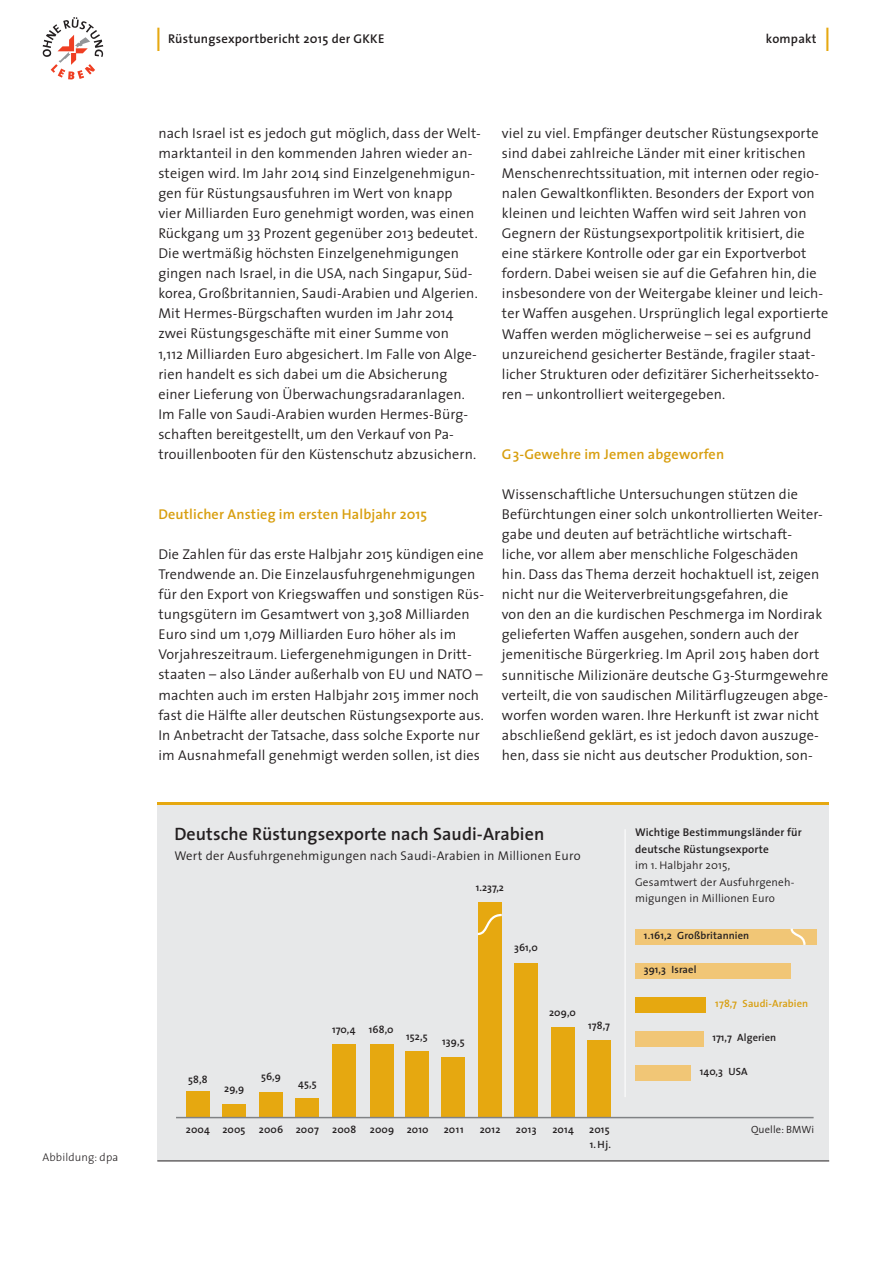
<style>
.page{position:relative;width:893px;height:1263px;background:#fff}
.page>*{position:absolute;margin:0;border:0;box-sizing:border-box;transform-origin:0 0}
.t1{font:300 31.95px "The Sans";color:#e6a810}
.t2{font:600 18px "The Sans";letter-spacing:.005em;color:#231f20}
.t3{font:300 14.25px/20.1px "The Sans";letter-spacing:.01em;color:#231f20}
.t4{font:600 14.25px "The Sans";letter-spacing:.01em;color:#d89e0e}
.t5{font:300 12.75px "The Sans";letter-spacing:.015em;color:#231f20}
.t6{font:600 12.75px "The Sans";letter-spacing:.02em;color:#231f20}
.t7{font:300 11.25px/16.5px "The Sans";letter-spacing:.015em;color:#231f20}
.t8{font:600 11.25px/16.5px "The Sans";letter-spacing:.015em;color:#231f20}
.t9{font:300 11.25px "The Sans";letter-spacing:.015em;color:#231f20}
.t10{font:600 10.5px "The Sans";letter-spacing:.01em;color:#231f20}
.t11{font:600 10.5px "The Sans";letter-spacing:.01em;color:#d89e0e}
.t12{font:300 10.5px "The Sans";letter-spacing:.015em;color:#231f20}
</style>
<div class="page">
<div style="left:157px;top:804px;width:672px;height:357px;background:#e7e8e9"></div>
<div style="left:186px;top:1091px;width:24px;height:26px;background:#e6a810"></div>
<div style="left:222px;top:1104px;width:24px;height:13px;background:#e6a810"></div>
<div style="left:259px;top:1092px;width:24px;height:25px;background:#e6a810"></div>
<div style="left:296px;top:1098px;width:23px;height:19px;background:#e6a810"></div>
<div style="left:332px;top:1044px;width:24px;height:73px;background:#e6a810"></div>
<div style="left:370px;top:1044px;width:24px;height:74px;background:#e6a810"></div>
<div style="left:405px;top:1051px;width:24px;height:66px;background:#e6a810"></div>
<div style="left:442px;top:1057px;width:23px;height:60px;background:#e6a810"></div>
<div style="left:478px;top:902px;width:24px;height:215px;background:#e6a810"></div>
<div style="left:514px;top:963px;width:24px;height:154px;background:#e6a810"></div>
<div style="left:551px;top:1027px;width:23px;height:90px;background:#e6a810"></div>
<div style="left:587px;top:1040px;width:24px;height:77px;background:#e6a810"></div>
<div style="left:635px;top:1065px;width:56px;height:16px;background:#f1c676"></div>
<div style="left:635px;top:1031px;width:68px;height:16px;background:#f1c676"></div>
<div style="left:635px;top:997px;width:71px;height:16px;background:#e6a810"></div>
<div style="left:635px;top:963px;width:155px;height:16px;background:#f1c676"></div>
<div style="left:635px;top:929px;width:181px;height:16px;background:#f1c676"></div>
<svg style="left:43px;top:17px;width:60px;height:62px"></svg>
<hr style="left:625px;top:829px;width:1px;height:268px;background:#fff">
<hr style="left:176px;top:1117px;width:638px;height:1px;background:#808285">
<hr style="left:157px;top:802px;width:672px;height:3px;background:#e6a810">
<svg style="left:478px;top:913px;width:24px;height:23px"></svg>
<svg style="left:790px;top:929px;width:16px;height:16px"></svg>
<hr style="left:157px;top:1160px;width:672px;height:1px;background:#231f20">
<p class="t9" style="left:43px;top:1153px;width:77px">Abbildung: dpa</p>
<h1 class="t1" style="left:155px;top:28px;width:10px">l</h1>
<p class="t6" style="left:168px;top:34px;width:218px">Rüstungsexportbericht 2015 der GKKE</p>
<p class="t6" style="left:766px;top:34px;width:52px">kompakt</p>
<h1 class="t1" style="left:823px;top:28px;width:10px">l</h1>
<p class="t3" style="left:158px;top:125px;width:324px">nach Israel ist es jedoch gut möglich, dass der Welt&shy;marktanteil in den kommenden Jahren wieder an&shy;steigen wird. Im Jahr 2014 sind Einzelgenehmigun&shy;gen für Rüstungsausfuhren im Wert von knapp<br>vier Milliarden Euro genehmigt worden, was einen Rückgang um 33 Prozent gegenüber 2013 bedeutet.<br>Die wertmäßig höchsten Einzelgenehmigungen gingen nach Israel, in die USA, nach Singapur, Süd&shy;korea, Großbritannien, Saudi-Arabien und Algerien.<br>Mit Hermes-Bürgschaften wurden im Jahr 2014 zwei Rüstungsgeschäfte mit einer Summe von<br>1,112 Milliarden Euro abgesichert. Im Falle von Alge&shy;rien handelt es sich dabei um die Absicherung einer Lieferung von Überwachungsradaranlagen.<br>Im Falle von Saudi-Arabien wurden Hermes-Bürg&shy;schaften bereitgestellt, um den Verkauf von Pa&shy;trouillenbooten für den Küstenschutz abzusichern.</p>
<p class="t4" style="left:158px;top:509px;width:270px">Deutlicher Anstieg im ersten Halbjahr 2015</p>
<p class="t3" style="left:158px;top:546px;width:327px">Die Zahlen für das erste Halbjahr 2015 kündigen eine Trendwende an. Die Einzelausfuhrgenehmigungen für den Export von Kriegswaffen und sonstigen Rüs&shy;tungsgütern im Gesamtwert von 3,308 Milliarden Euro sind um 1,079 Milliarden Euro höher als im Vorjahreszeitraum. Liefergenehmigungen in Dritt&shy;staaten – also Länder außerhalb von EU und NATO – machten auch im ersten Halbjahr 2015 immer noch fast die Hälfte aller deutschen Rüstungsexporte aus.<br>In Anbetracht der Tatsache, dass solche Exporte nur im Ausnahmefall genehmigt werden sollen, ist dies</p>
<p class="t3" style="left:502px;top:125px;width:328px">viel zu viel. Empfänger deutscher Rüstungsexporte sind dabei zahlreiche Länder mit einer kritischen Menschenrechtssituation, mit internen oder regio&shy;nalen Gewaltkonflikten. Besonders der Export von kleinen und leichten Waffen wird seit Jahren von Gegnern der Rüstungsexportpolitik kritisiert, die eine stärkere Kontrolle oder gar ein Exportverbot fordern. Dabei weisen sie auf die Gefahren hin, die insbesondere von der Weitergabe kleiner und leich&shy;ter Waffen ausgehen. Ursprünglich legal exportierte Waffen werden möglicherweise – sei es aufgrund unzureichend gesicherter Bestände, fragiler staat&shy;licher Strukturen oder defizitärer Sicherheitssekto&shy;ren – unkontrolliert weitergegeben.</p>
<p class="t4" style="left:502px;top:448px;width:224px">G3-Gewehre im Jemen abgeworfen</p>
<p class="t3" style="left:502px;top:486px;width:328px">Wissenschaftliche Untersuchungen stützen die Befürchtungen einer solch unkontrollierten Weiter&shy;gabe und deuten auf beträchtliche wirtschaft&shy;liche, vor allem aber menschliche Folgeschäden<br>hin. Dass das Thema derzeit hochaktuell ist, zeigen nicht nur die Weiterverbreitungsgefahren, die<br>von den an die kurdischen Peschmerga im Nordirak gelieferten Waffen ausgehen, sondern auch der jemenitische Bürgerkrieg. Im April 2015 haben dort sunnitische Milizionäre deutsche G3-Sturmgewehre verteilt, die von saudischen Militärflugzeugen abge&shy;worfen worden waren. Ihre Herkunft ist zwar nicht abschließend geklärt, es ist jedoch davon auszuge&shy;hen, dass sie nicht aus deutscher Produktion, son-</p>
<p class="t2" style="left:174px;top:826px;width:372px">Deutsche Rüstungsexporte nach Saudi-Arabien</p>
<p class="t5" style="left:174px;top:851px;width:408px">Wert der Ausfuhrgenehmigungen nach Saudi-Arabien in Millionen Euro</p>
<p class="t10" style="left:476px;top:883px;width:30px">1.237,2</p>
<p class="t10" style="left:514px;top:944px;width:25px">361,0</p>
<p class="t10" style="left:188px;top:1076px;width:21px">58,8</p>
<p class="t10" style="left:224px;top:1084px;width:22px">29,9</p>
<p class="t10" style="left:261px;top:1073px;width:21px">56,9</p>
<p class="t10" style="left:298px;top:1079px;width:20px">45,5</p>
<p class="t10" style="left:332px;top:1025px;width:25px">170,4</p>
<p class="t10" style="left:369px;top:1025px;width:26px">168,0</p>
<p class="t10" style="left:406px;top:1032px;width:23px">152,5</p>
<p class="t10" style="left:442px;top:1037px;width:24px">139,5</p>
<p class="t10" style="left:549px;top:1008px;width:28px">209,0</p>
<p class="t10" style="left:588px;top:1021px;width:23px">178,7</p>
<p class="t10" style="left:186px;top:1126px;width:61px">2004 2005</p>
<p class="t10" style="left:259px;top:1126px;width:61px">2006 2007</p>
<p class="t10" style="left:332px;top:1126px;width:25px">2008</p>
<p class="t10" style="left:370px;top:1126px;width:60px">2009 2010</p>
<p class="t10" style="left:444px;top:1126px;width:21px">2011</p>
<p class="t10" style="left:480px;top:1126px;width:23px">2012</p>
<p class="t10" style="left:516px;top:1126px;width:22px">2013</p>
<p class="t10" style="left:552px;top:1126px;width:23px">2014</p>
<p class="t10" style="left:589px;top:1126px;width:22px">2015</p>
<p class="t10" style="left:590px;top:1140px;width:23px">1. Hj.</p>
<p class="t8" style="left:635px;top:825px;width:168px">Wichtige Bestimmungsländer für deutsche Rüstungsexporte</p>
<p class="t7" style="left:635px;top:858px;width:161px">im 1. Halbjahr 2015,<br>Gesamtwert der Ausfuhrgeneh&shy;migungen in Millionen Euro</p>
<p class="t10" style="left:644px;top:931px;width:107px">1.161,2 Großbritannien</p>
<p class="t10" style="left:644px;top:965px;width:54px">391,3 Israel</p>
<p class="t11" style="left:715px;top:999px;width:95px">178,7 Saudi-Arabien</p>
<p class="t10" style="left:712px;top:1033px;width:65px">171,7 Algerien</p>
<p class="t10" style="left:700px;top:1067px;width:49px">140,3 USA</p>
<p class="t12" style="left:751px;top:1125px;width:65px">Quelle: BMWi</p>
</div>
